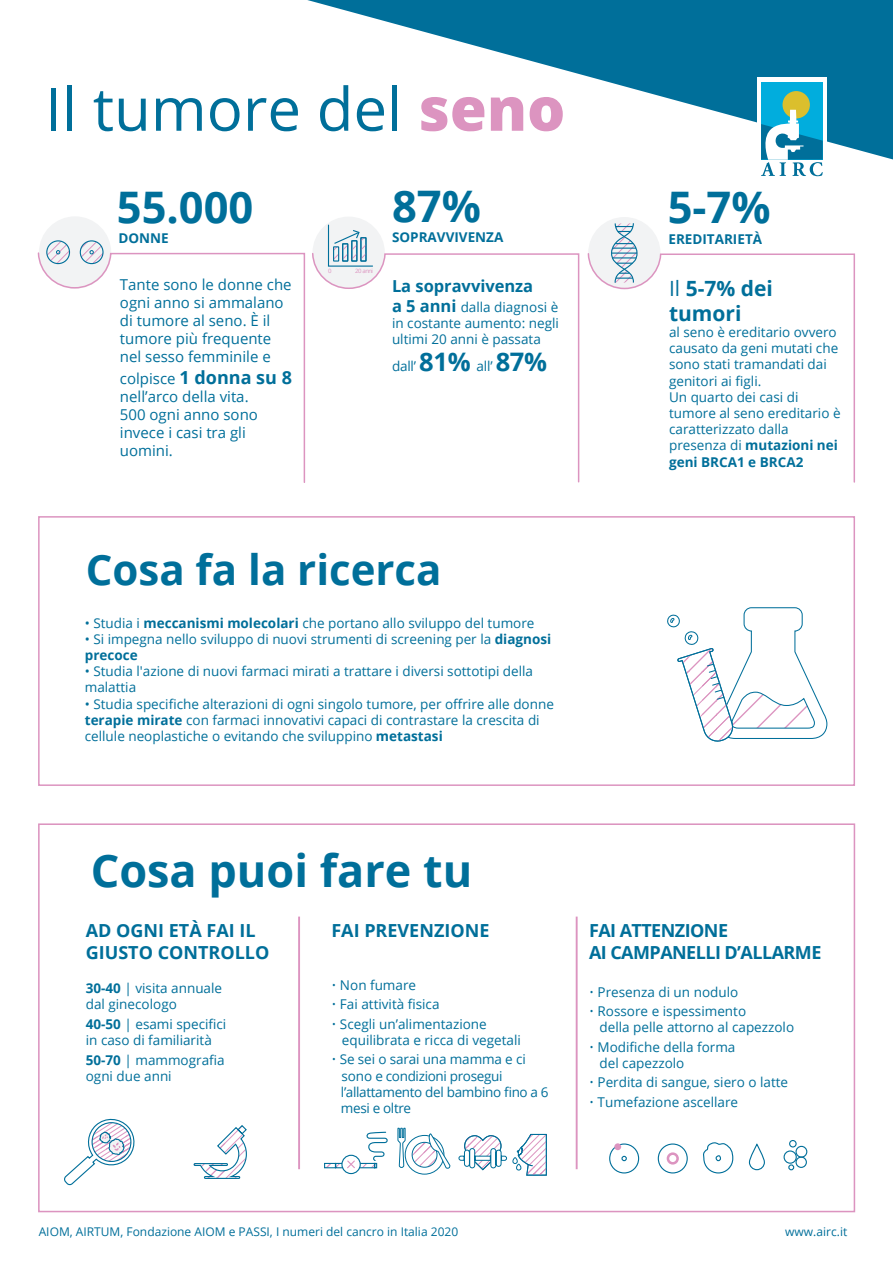
<style>
.page{position:relative;width:893px;height:1263px;background:#fff}
.page>*{position:absolute;margin:0;border:0;box-sizing:border-box;transform-origin:0 0}
.t1{font:60px "Open Sans";color:#006f9a}
.t2{font:700 45px "Open Sans";color:#006f9a}
.t3{font:700 43.5px "Open Sans";color:#006f9a}
.t4{font:700 42px "Open Sans";color:#006f9a}
.t5{font:700 21px/25.2px "Open Sans";color:#006f9a}
.t6{font:700 18px/21.6px "Open Sans";color:#006f9a}
.t7{font:700 18px/21.6px "Open Sans";letter-spacing:-.03em;color:#006f9a}
.t8{font:700 16.5px "Open Sans";color:#006f9a}
.t9{font:15px/18px "Open Sans";color:#006f9a}
.t10{font:13.5px/16.2px "Open Sans";color:#006f9a}
.t11{font:13.5px/16.2px "Open Sans";letter-spacing:-.025em;color:#006f9a}
.t12{font:700 13.5px "Open Sans";color:#006f9a}
.t13{font:12px "Open Sans";color:#006f9a}
.t14{font:6px "Open Sans";letter-spacing:-.095em;color:#dc94c0}
.s1{font-weight:800;color:#dc94c0}
.s2{font-weight:400;font-size:15px}
.s3{font-weight:700;font-size:16.5px}
.s4{font-weight:700;font-size:25.5px}
.s5{font-weight:400}
.s6{font-weight:700}
.s7{font-weight:300}
</style>
<div class="page">
<svg style="left:307px;top:0;width:586px;height:159px"></svg>
<div style="left:757px;top:78px;width:69px;height:102px;background:#fff"></div>
<div style="left:761px;top:82px;width:62px;height:77px;background:#01addd"></div>
<div style="left:782px;top:91px;width:28px;height:27px;background:#dbbf2d;border-radius:50%"></div>
<svg style="left:761px;top:110px;width:62px;height:66px"></svg>
<div style="left:39px;top:216px;width:72px;height:73px;background:#f2f3f4;border-radius:50%"></div>
<svg style="left:37px;top:251px;width:269px;height:232px"></svg>
<div style="left:588px;top:217px;width:72px;height:72px;background:#f2f3f4;border-radius:50%"></div>
<svg style="left:587px;top:253px;width:268px;height:230px"></svg>
<div style="left:312px;top:217px;width:73px;height:72px;background:#f2f3f4;border-radius:50%"></div>
<div style="left:38px;top:516px;width:817px;height:270px;border:2px solid #dc94c0"></div>
<svg style="left:312px;top:253px;width:268px;height:230px"></svg>
<svg style="left:667px;top:607px;width:161px;height:135px"></svg>
<div style="left:38px;top:823px;width:817px;height:389px;background:#fff;border:2px solid #dc94c0"></div>
<div style="left:749px;top:1144px;width:16px;height:26px;border:1px solid #006f9a;border-radius:7px"></div>
<div style="left:789px;top:1140px;width:8px;height:7px;border:1px solid #006f9a;border-radius:50%"></div>
<div style="left:795px;top:1156px;width:12px;height:12px;border:1px solid #006f9a;border-radius:50%"></div>
<svg style="left:788px;top:1164px;width:6px;height:6px"></svg>
<div style="left:783px;top:1150px;width:14px;height:14px;border:1px solid #006f9a;border-radius:50%"></div>
<div style="left:795px;top:1146px;width:12px;height:12px;border:1px solid #006f9a;border-radius:50%"></div>
<hr style="left:298px;top:916px;width:2px;height:253px;background:#dc94c0">
<hr style="left:576px;top:916px;width:2px;height:253px;background:#dc94c0">
<svg style="left:324px;top:1163px;width:11px;height:5px"></svg>
<svg style="left:335px;top:1163px;width:32px;height:5px"></svg>
<svg style="left:367px;top:1131px;width:21px;height:37px"></svg>
<svg style="left:342px;top:1155px;width:18px;height:18px"></svg>
<div style="left:341px;top:1155px;width:20px;height:19px;border:1px solid #006f9a;border-radius:50%"></div>
<svg style="left:346px;top:1159px;width:10px;height:10px"></svg>
<svg style="left:397px;top:1127px;width:9px;height:41px"></svg>
<svg style="left:412px;top:1142px;width:25px;height:25px"></svg>
<div style="left:412px;top:1142px;width:25px;height:26px;border:1px solid #006f9a;border-radius:50%"></div>
<div style="left:405px;top:1135px;width:39px;height:39px;border:1px solid #006f9a;border-radius:50%"></div>
<svg style="left:427px;top:1133px;width:24px;height:37px"></svg>
<svg style="left:458px;top:1133px;width:89px;height:43px"></svg>
<svg style="left:193px;top:1125px;width:54px;height:54px"></svg>
<svg style="left:64px;top:1118px;width:71px;height:68px"></svg>
<svg style="left:621px;top:1156px;width:6px;height:5px"></svg>
<div style="left:609px;top:1143px;width:30px;height:30px;border:1px solid #006f9a;border-radius:50%"></div>
<svg style="left:703px;top:1142px;width:31px;height:32px"></svg>
<div style="left:667px;top:1152px;width:12px;height:12px;border:3px solid #dc94c0;border-radius:50%"></div>
<div style="left:658px;top:1143px;width:30px;height:30px;border:1px solid #006f9a;border-radius:50%"></div>
<div style="left:614px;top:1143px;width:7px;height:7px;background:#dc94c0;border-radius:50%"></div>
<svg style="left:609px;top:223px;width:29px;height:61px"></svg>
<svg style="left:327px;top:224px;width:47px;height:43px"></svg>
<svg style="left:361px;top:238px;width:5px;height:23px"></svg>
<div style="left:360px;top:237px;width:7px;height:25px;border:1px solid #006f9a"></div>
<svg style="left:352px;top:241px;width:5px;height:20px"></svg>
<div style="left:351px;top:240px;width:6px;height:22px;border:1px solid #006f9a"></div>
<svg style="left:343px;top:244px;width:5px;height:17px"></svg>
<div style="left:342px;top:243px;width:6px;height:19px;border:1px solid #006f9a"></div>
<svg style="left:334px;top:247px;width:5px;height:14px"></svg>
<div style="left:333px;top:246px;width:6px;height:16px;border:1px solid #006f9a"></div>
<svg style="left:47px;top:241px;width:23px;height:23px"></svg>
<div style="left:46px;top:240px;width:24px;height:24px;border:1px solid #006f9a;border-radius:50%"></div>
<svg style="left:80px;top:241px;width:23px;height:23px"></svg>
<div style="left:80px;top:240px;width:24px;height:24px;border:1px solid #006f9a;border-radius:50%"></div>
<svg style="left:56px;top:250px;width:4px;height:4px"></svg>
<svg style="left:90px;top:250px;width:4px;height:4px"></svg>
<h1 class="t1" style="left:45px;top:68px;width:521px">Il tumore del <span class="s1">seno</span></h1>
<h3 class="t3" style="left:117px;top:176px;width:138px">55.000</h3>
<p class="t12" style="left:118px;top:228px;width:52px">DONNE</p>
<p class="t9" style="left:120px;top:275px;width:173px">Tante sono le donne che ogni anno si ammalano di tumore al seno. È il tumore più frequente nel sesso femminile e</p>
<h3 class="t6" style="left:120px;top:366px;width:174px"><span class="s2">colpisce</span> 1 donna su 8</h3>
<p class="t9" style="left:120px;top:387px;width:139px">nell’arco della vita.<br>500 ogni anno sono invece i casi tra gli uomini.</p>
<p class="t14" style="left:328px;top:267px;width:5px">0</p>
<p class="t14" style="left:355px;top:267px;width:20px">20 anni</p>
<h3 class="t3" style="left:392px;top:176px;width:90px">87%</h3>
<h3 class="t3" style="left:668px;top:176px;width:104px">5-7%</h3>
<p class="t12" style="left:392px;top:227px;width:113px">SOPRAVVIVENZA</p>
<p class="t12" style="left:668px;top:229px;width:95px">EREDITARIETÀ</p>
<p class="t8" style="left:392px;top:274px;width:143px">La sopravvivenza</p>
<p class="t10" style="left:392px;top:298px;width:168px;text-align:justify"><span class="s3">a 5 anni</span> dalla diagnosi è in costante aumento: negli ultimi 20 anni è passata</p>
<p class="t10" style="left:392px;top:358px;width:157px">dall’ <span class="s4">81%</span> all’ <span class="s4">87%</span></p>
<h3 class="t5" style="left:669px;top:275px;width:105px"><span class="s5">Il</span> 5-7% dei tumori</h3>
<p class="t10" style="left:669px;top:324px;width:173px">al seno è ereditario ovvero causato da geni mutati che sono stati tramandati dai genitori ai figli.<br>Un quarto dei casi di tumore al seno ereditario è caratterizzato dalla presenza di <span class="s6">mutazioni nei geni BRCA1 e BRCA2</span></p>
<h3 class="t4" style="left:86px;top:540px;width:357px">Cosa fa la ricerca</h3>
<p class="t10" style="left:85px;top:614px;width:451px">• Studia i <span class="s6">meccanismi molecolari</span> che portano allo sviluppo del tumore</p>
<p class="t10" style="left:85px;top:630px;width:468px">• Si impegna nello sviluppo di nuovi strumenti di screening per la <span class="s6">diagnosi precoce</span></p>
<p class="t10" style="left:85px;top:663px;width:450px">• Studia l'azione di nuovi farmaci mirati a trattare i diversi sottotipi della malattia</p>
<p class="t10" style="left:85px;top:695px;width:471px">• Studia specifiche alterazioni di ogni singolo tumore, per offrire alle donne <span class="s6">terapie mirate</span> con farmaci innovativi capaci di contrastare la crescita di cellule neoplastiche o evitando che sviluppino <span class="s6">metastasi</span></p>
<h2 class="t2" style="left:91px;top:838px;width:383px">Cosa puoi fare tu</h2>
<h3 class="t6" style="left:86px;top:920px;width:185px">AD OGNI ETÀ FAI IL<br>GIUSTO CONTROLLO</h3>
<p class="t10" style="left:86px;top:980px;width:138px"><span class="s6">30-40</span> | visita annuale dal ginecologo</p>
<p class="t10" style="left:86px;top:1015px;width:142px"><span class="s6">40-50</span> | esami specifici in caso di familiarità</p>
<p class="t10" style="left:86px;top:1051px;width:140px"><span class="s6">50-70</span> | mammografia ogni due anni</p>
<h3 class="t6" style="left:331px;top:920px;width:160px">FAI PREVENZIONE</h3>
<p class="t10" style="left:331px;top:976px;width:86px"><span class="s7">•</span> Non fumare</p>
<p class="t10" style="left:331px;top:996px;width:110px"><span class="s7">•</span> Fai attività fisica</p>
<p class="t10" style="left:342px;top:1015px;width:180px;text-indent:-11px"><span class="s7">•</span> Scegli un’alimentazione equilibrata e ricca di vegetali</p>
<p class="t11" style="left:341px;top:1051px;width:209px;text-indent:-10px"><span class="s7">•</span> Se sei o sarai una mamma e ci sono e condizioni prosegui l’allattamento del bambino fino a 6 mesi e oltre</p>
<h3 class="t7" style="left:589px;top:920px;width:234px">FAI ATTENZIONE<br>AI CAMPANELLI D’ALLARME</h3>
<p class="t10" style="left:589px;top:983px;width:151px"><span class="s7">•</span> Presenza di un nodulo</p>
<p class="t10" style="left:599px;top:1003px;width:196px;text-indent:-11px"><span class="s7">•</span> Rossore e ispessimento<br>della pelle attorno al capezzolo</p>
<p class="t10" style="left:599px;top:1038px;width:137px;text-indent:-11px"><span class="s7">•</span> Modifiche della forma del capezzolo</p>
<p class="t10" style="left:589px;top:1074px;width:201px"><span class="s7">•</span> Perdita di sangue, siero o latte</p>
<p class="t10" style="left:589px;top:1093px;width:151px"><span class="s7">•</span> Tumefazione ascellare</p>
<p class="t13" style="left:39px;top:1223px;width:421px">AIOM, AIRTUM, Fondazione AIOM e PASSI, I numeri del cancro in Italia 2020</p>
<p class="t13" style="left:785px;top:1223px;width:63px">www.airc.it</p>
</div>
